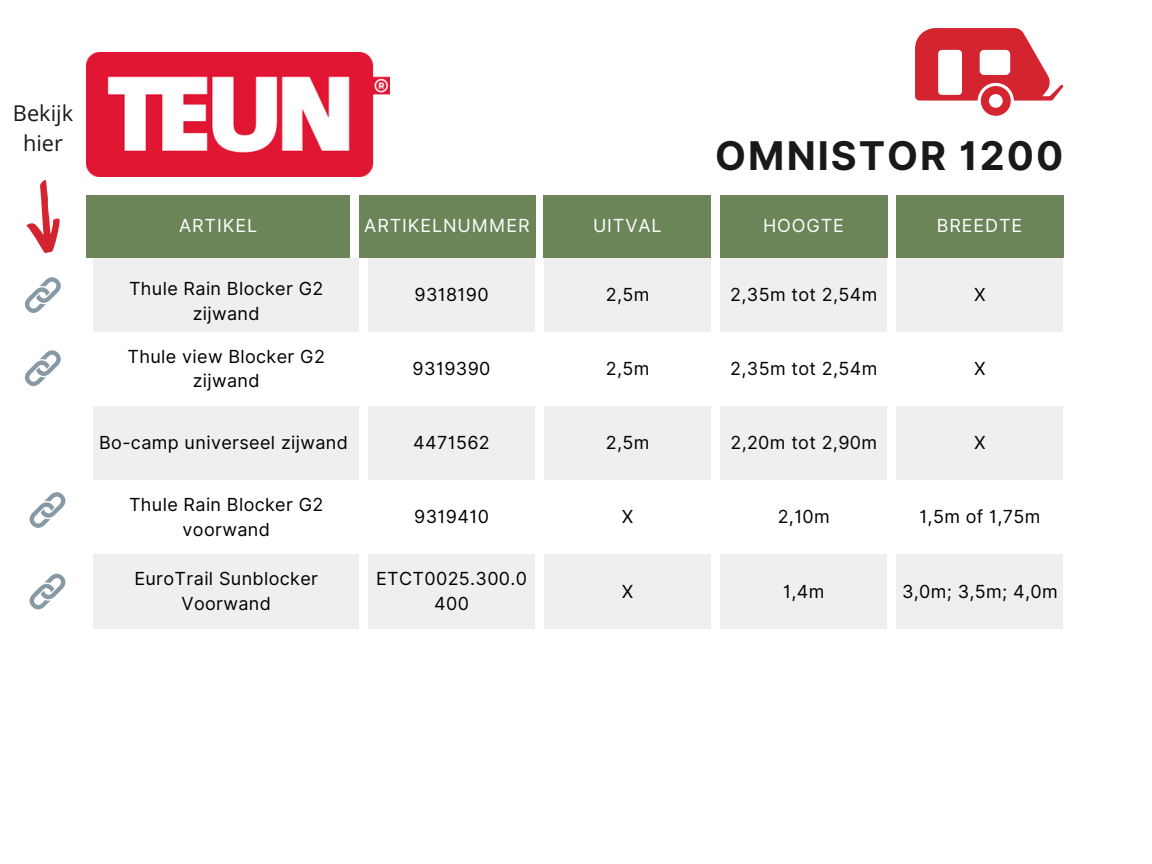
<style>
.page{position:relative;width:1152px;height:864px;background:#fff}
.page>*{position:absolute;margin:0;border:0;box-sizing:border-box;transform-origin:0 0}
.t1{font:700 39.6px "Inter";letter-spacing:.05em;color:#191919}
.t2{font:21.75px/30.3px "Open Sans";color:#191919;text-align:center}
.t3{font:18px/24.8px "Inter";letter-spacing:.02em;color:#000;text-align:center}
.t4{font:18px "Inter";letter-spacing:.05em;color:#fff}
</style>
<div class="page">
<div style="left:86px;top:195px;width:264px;height:63px;background:#6b8558"></div>
<div style="left:359px;top:195px;width:177px;height:63px;background:#6b8558"></div>
<div style="left:544px;top:195px;width:167px;height:63px;background:#6b8558"></div>
<div style="left:720px;top:195px;width:167px;height:63px;background:#6b8558"></div>
<div style="left:896px;top:195px;width:167px;height:63px;background:#6b8558"></div>
<div style="left:94px;top:258px;width:265px;height:89px;background:#efefef"></div>
<div style="left:94px;top:332px;width:265px;height:75px;background:#fff"></div>
<div style="left:94px;top:406px;width:265px;height:75px;background:#efefef"></div>
<div style="left:94px;top:555px;width:265px;height:74px;background:#efefef"></div>
<div style="left:368px;top:258px;width:167px;height:75px;background:#efefef"></div>
<div style="left:544px;top:258px;width:167px;height:75px;background:#efefef"></div>
<div style="left:368px;top:332px;width:167px;height:75px;background:#fff"></div>
<div style="left:544px;top:332px;width:167px;height:75px;background:#fff"></div>
<div style="left:368px;top:407px;width:167px;height:74px;background:#efefef"></div>
<div style="left:544px;top:407px;width:167px;height:74px;background:#efefef"></div>
<div style="left:368px;top:555px;width:167px;height:74px;background:#efefef"></div>
<div style="left:544px;top:555px;width:167px;height:74px;background:#efefef"></div>
<div style="left:720px;top:258px;width:167px;height:75px;background:#efefef"></div>
<div style="left:720px;top:332px;width:167px;height:75px;background:#fff"></div>
<div style="left:720px;top:407px;width:167px;height:74px;background:#efefef"></div>
<div style="left:720px;top:555px;width:167px;height:74px;background:#efefef"></div>
<div style="left:896px;top:258px;width:167px;height:75px;background:#efefef"></div>
<div style="left:896px;top:332px;width:167px;height:75px;background:#fff"></div>
<div style="left:896px;top:407px;width:167px;height:74px;background:#efefef"></div>
<div style="left:896px;top:555px;width:167px;height:74px;background:#efefef"></div>
<img style="left:86px;top:53px;width:303px;height:124px">
<svg style="left:915px;top:28px;width:148px;height:88px"></svg>
<svg style="left:26px;top:180px;width:34px;height:73px"></svg>
<svg style="left:24px;top:277px;width:37px;height:36px"></svg>
<svg style="left:24px;top:350px;width:37px;height:37px"></svg>
<svg style="left:29px;top:492px;width:37px;height:36px"></svg>
<svg style="left:29px;top:573px;width:37px;height:37px"></svg>
<p class="t2" style="left:13px;top:97px;width:62px">Bekijk hier</p>
<h1 class="t1" style="left:715px;top:132px;width:350px">OMNISTOR 1200</h1>
<p class="t4" style="left:179px;top:215px;width:80px">ARTIKEL</p>
<p class="t4" style="left:364px;top:215px;width:167px">ARTIKELNUMMER</p>
<p class="t4" style="left:593px;top:215px;width:70px">UITVAL</p>
<p class="t4" style="left:763px;top:215px;width:82px">HOOGTE</p>
<p class="t4" style="left:937px;top:215px;width:87px">BREEDTE</p>
<p class="t3" style="left:129px;top:276px;width:196px">Thule Rain Blocker G2 zijwand</p>
<p class="t3" style="left:128px;top:344px;width:199px">Thule view Blocker G2 zijwand</p>
<p class="t3" style="left:99px;top:430px;width:250px">Bo-camp universeel zijwand</p>
<p class="t3" style="left:129px;top:492px;width:196px">Thule Rain Blocker G2 voorwand</p>
<p class="t3" style="left:134px;top:566px;width:185px">EuroTrail Sunblocker<br>Voorwand</p>
<p class="t3" style="left:414px;top:282px;width:76px">9318190</p>
<p class="t3" style="left:606px;top:282px;width:45px">2,5m</p>
<p class="t3" style="left:413px;top:356px;width:79px">9319390</p>
<p class="t3" style="left:606px;top:356px;width:45px">2,5m</p>
<p class="t3" style="left:413px;top:430px;width:78px">4471562</p>
<p class="t3" style="left:606px;top:430px;width:45px">2,5m</p>
<p class="t3" style="left:414px;top:505px;width:76px">9319410</p>
<p class="t3" style="left:622px;top:505px;width:13px">X</p>
<p class="t3" style="left:376px;top:566px;width:153px">ETCT0025.300.0<br>400</p>
<p class="t3" style="left:622px;top:579px;width:13px">X</p>
<p class="t3" style="left:730px;top:282px;width:149px">2,35m tot 2,54m</p>
<p class="t3" style="left:974px;top:282px;width:13px">X</p>
<p class="t3" style="left:730px;top:356px;width:149px">2,35m tot 2,54m</p>
<p class="t3" style="left:974px;top:356px;width:13px">X</p>
<p class="t3" style="left:730px;top:430px;width:148px">2,20m tot 2,90m</p>
<p class="t3" style="left:974px;top:430px;width:13px">X</p>
<p class="t3" style="left:778px;top:505px;width:54px">2,10m</p>
<p class="t3" style="left:919px;top:505px;width:123px">1,5m of 1,75m</p>
<p class="t3" style="left:783px;top:579px;width:43px">1,4m</p>
<p class="t3" style="left:902px;top:579px;width:157px">3,0m; 3,5m; 4,0m</p>
</div>
